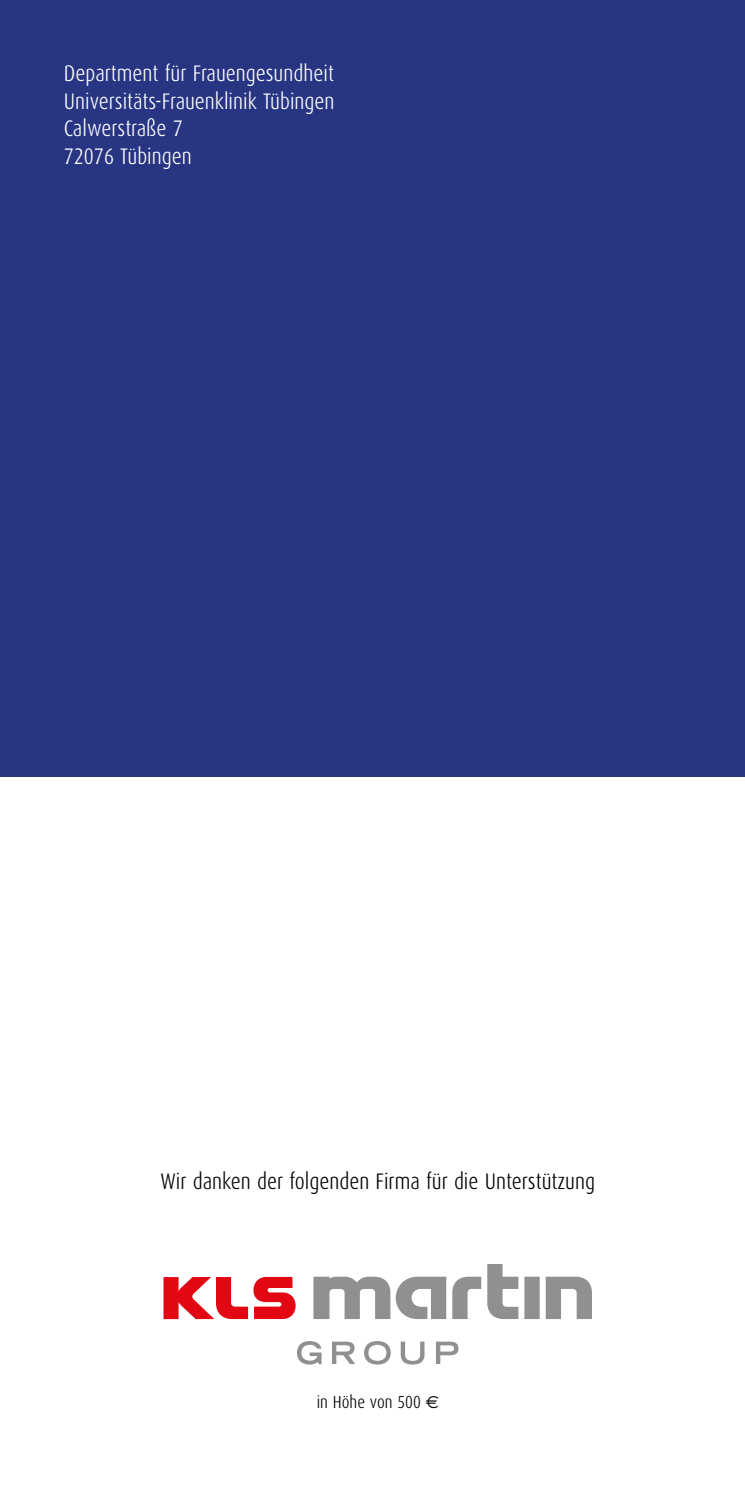
<style>
.page{position:relative;width:745px;height:1489px;background:#fff}
.page>*{position:absolute;margin:0;border:0;box-sizing:border-box;transform-origin:0 0}
.t1{font:300 22.5px/27.5px "Dax Condensed";color:#fff}
.t2{font:300 22.5px "Dax Condensed";color:#000}
.t3{font:300 17.5px "Dax Condensed";color:#000}
.s1{font-family:"Euro Sans";font-weight:400}
</style>
<div class="page">
<div style="left:0;top:0;width:744px;height:776px;background:#283583"></div>
<svg style="left:297px;top:1341px;width:24px;height:23px"></svg>
<svg style="left:332px;top:1341px;width:23px;height:22px"></svg>
<svg style="left:364px;top:1341px;width:26px;height:23px"></svg>
<svg style="left:400px;top:1341px;width:24px;height:23px"></svg>
<svg style="left:436px;top:1341px;width:22px;height:22px"></svg>
<svg style="left:163px;top:1276px;width:132px;height:42px"></svg>
<svg style="left:487px;top:1264px;width:31px;height:54px"></svg>
<svg style="left:524px;top:1276px;width:15px;height:42px"></svg>
<svg style="left:452px;top:1276px;width:29px;height:42px"></svg>
<svg style="left:545px;top:1276px;width:46px;height:42px"></svg>
<svg style="left:313px;top:1276px;width:133px;height:42px"></svg>
<p class="t1" style="left:64px;top:60px;width:272px">Department für Frauengesundheit<br>Universitäts-Frauenklinik Tübingen<br>Calwerstraße 7<br>72076 Tübingen</p>
<p class="t2" style="left:160px;top:1168px;width:436px">Wir danken der folgenden Firma für die Unterstützung</p>
<p class="t3" style="left:316px;top:1391px;width:124px">in Höhe von 500 <span class="s1">E</span></p>
</div>
